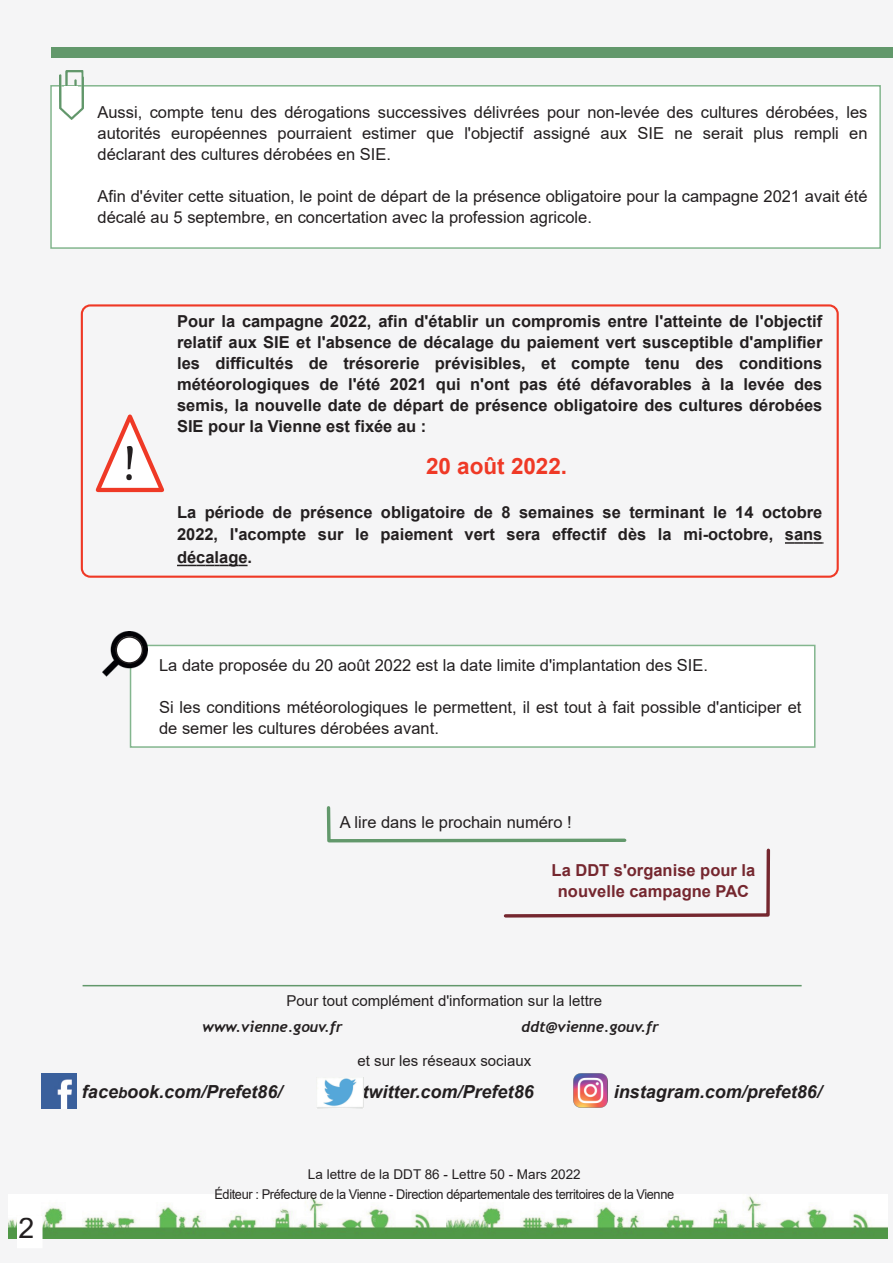
<style>
.page{position:relative;width:893px;height:1263px;background:#f5f5f6}
.page>*{position:absolute;margin:0;border:0;box-sizing:border-box;transform-origin:0 0}
.t1{font:51px "Caladea";color:#231f20}
.t2{font:28.5px "Arial";color:#231f20}
.t3{font:700 22.5px "Arial";letter-spacing:-.005em;color:#ef3926}
.t4{font:italic 700 18px "Arial";color:#231f20}
.t5{font:16.5px/21px "Arial";color:#231f20}
.t6{font:700 16.5px/21px "Arial";color:#231f20;text-align:justify}
.t7{font:700 16.5px/21px "Arial";color:#75272f;text-align:center}
.t8{font:15px "Arial";letter-spacing:.005em;color:#231f20}
.t9{font:italic 700 15px "Trebuchet";color:#231f20}
.t10{font:13.5px/19.5px "Arial";letter-spacing:-.03em;color:#231f20;text-align:center}
.s1{font-size:15px}
</style>
<div class="page">
<div style="left:51px;top:47px;width:842px;height:11px;background:#62986b"></div>
<img style="left:9px;top:1196px;width:437px;height:42px">
<img style="left:446px;top:1196px;width:441px;height:42px">
<div style="left:18px;top:1217px;width:24px;height:30px;background:#fff"></div>
<svg style="left:326px;top:806px;width:445px;height:112px"></svg>
<div style="left:81px;top:304px;width:758px;height:274px;border:2px solid #ef3926;border-radius:9px"></div>
<svg style="left:95px;top:414px;width:69px;height:79px"></svg>
<div style="left:51px;top:86px;width:829px;height:162px;background:#fff"></div>
<div style="left:50px;top:85px;width:831px;height:164px;border:2px solid #83b68e"></div>
<svg style="left:785px;top:542px;width:38px;height:2px"></svg>
<svg style="left:177px;top:565px;width:71px;height:1px"></svg>
<div style="left:131px;top:645px;width:684px;height:102px;background:#fff"></div>
<div style="left:130px;top:645px;width:685px;height:103px;border:2px solid #83b68e"></div>
<img style="left:60px;top:71px;width:24px;height:49px">
<div style="left:64px;top:87px;width:14px;height:22px;background:#fff"></div>
<img style="left:103px;top:632px;width:45px;height:45px">
<div style="left:116px;top:637px;width:26px;height:26px;background:#fff;border-radius:50%"></div>
<div style="left:116px;top:636px;width:27px;height:28px;border:2px solid #231f20;border-radius:50%"></div>
<hr style="left:83px;top:985px;width:719px;height:1px;background:#62986b">
<img style="left:42px;top:1074px;width:35px;height:35px">
<img style="left:573px;top:1073px;width:34px;height:34px">
<img style="left:317px;top:1078px;width:46px;height:31px">
<h2 class="t2" style="left:19px;top:1212px;width:17px">2</h2>
<p class="t5" style="left:98px;top:102px;width:771px;text-align:justify">Aussi, compte tenu des dérogations successives délivrées pour non-levée des cultures dérobées, les autorités européennes pourraient estimer que l'objectif assigné aux SIE ne serait plus rempli en déclarant des cultures dérobées en SIE.</p>
<p class="t5" style="left:98px;top:186px;width:771px">Afin d'éviter cette situation, le point de départ de la présence obligatoire pour la campagne 2021 avait été décalé au 5 septembre, en concertation avec la profession agricole.</p>
<h1 class="t1" style="left:123px;top:431px;width:16px">!</h1>
<p class="t6" style="left:177px;top:311px;width:647px">Pour la campagne 2022, afin d'établir un compromis entre l'atteinte de l'objectif relatif aux SIE et l'absence de décalage du paiement vert susceptible d'amplifier les difficultés de trésorerie prévisibles, et compte tenu des conditions météorologiques de l'été 2021 qui n'ont pas été défavorables à la levée des semis, la nouvelle date de départ de présence obligatoire des cultures dérobées SIE pour la Vienne est fixée au :</p>
<h3 class="t3" style="left:426px;top:454px;width:143px">20 août 2022.</h3>
<p class="t6" style="left:177px;top:501px;width:647px;line-height:22.5px">La période de présence obligatoire de 8 semaines se terminant le 14 octobre 2022, l'acompte sur le paiement vert sera effectif dès la mi-octobre, sans décalage.</p>
<p class="t5" style="left:159px;top:654px;width:550px">La date proposée du 20 août 2022 est la date limite d'implantation des SIE.</p>
<p class="t5" style="left:159px;top:696px;width:644px">Si les conditions météorologiques le permettent, il est tout à fait possible d'anticiper et de semer les cultures dérobées avant.</p>
<p class="t5" style="left:340px;top:812px;width:233px">A lire dans le prochain numéro !</p>
<p class="t7" style="left:552px;top:860px;width:205px">La DDT s'organise pour la nouvelle campagne PAC</p>
<p class="t8" style="left:286px;top:992px;width:317px">Pour tout complément d'information sur la lettre</p>
<p class="t9" style="left:202px;top:1018px;width:142px">www.vienne.gouv.fr</p>
<p class="t9" style="left:522px;top:1018px;width:139px">ddt@vienne.gouv.fr</p>
<p class="t8" style="left:357px;top:1052px;width:175px">et sur les réseaux sociaux</p>
<p class="t4" style="left:82px;top:1081px;width:202px">face<span class="s1">b</span>ook.com/Prefet86/</p>
<p class="t4" style="left:363px;top:1081px;width:173px">twitter.com/Prefet86</p>
<p class="t4" style="left:614px;top:1081px;width:210px">instagram.com/prefet86/</p>
<p class="t10" style="left:214px;top:1165px;width:461px">La lettre de la DDT 86 - Lettre 50 - Mars 2022<br>Éditeur : Préfecture de la Vienne - Direction départementale des territoires de la Vienne</p>
</div>
